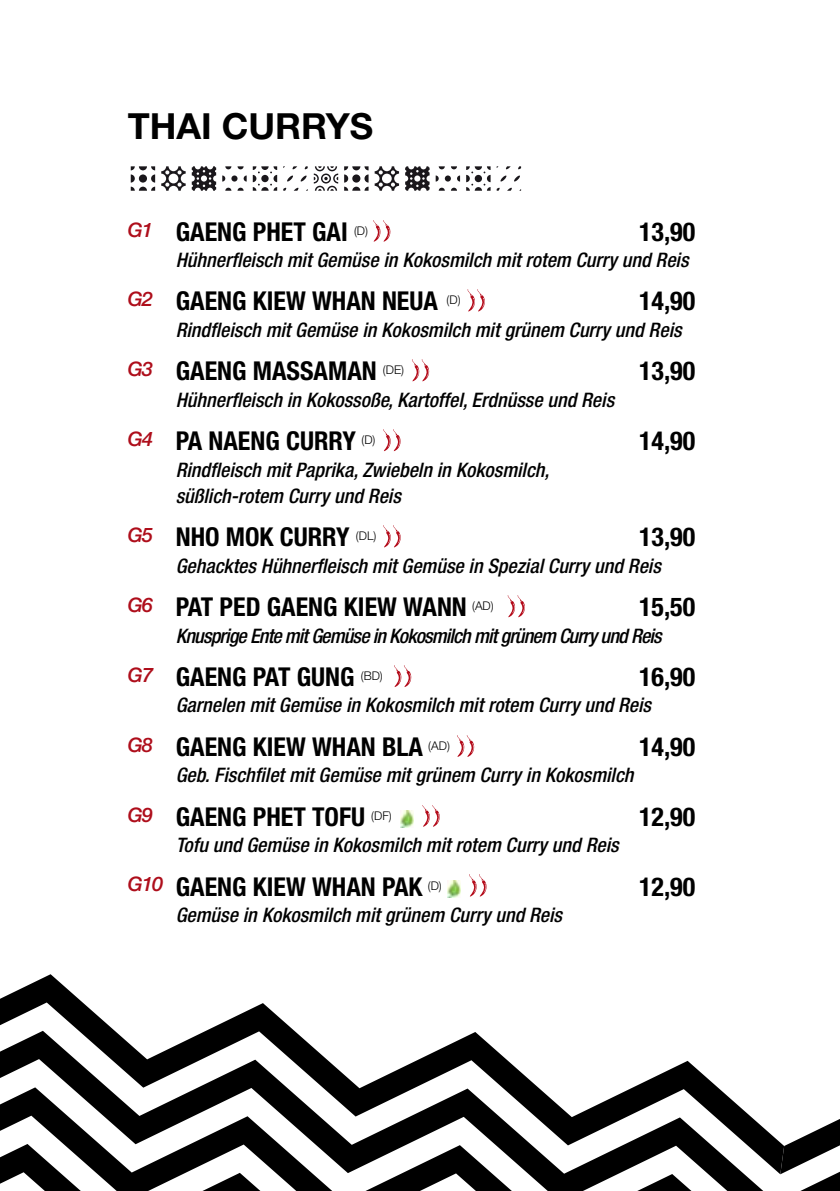
<style>
.page{position:relative;width:840px;height:1191px;background:#fff}
.page>*{position:absolute;margin:0;border:0;box-sizing:border-box;transform-origin:0 0}
.t1{font:700 36px "Helvetica Neue LT Std";color:#000}
.t2{font:700 condensed 26px "Helvetica Neue LT Std";color:#000}
.t3{font:italic 500 condensed 20px/26.4px "Helvetica Neue LT Std";color:#000}
.t4{font:italic 500 condensed 20px "Helvetica Neue LT Std";letter-spacing:-.04em;color:#000}
</style>
<div class="page">
<svg style="left:131px;top:166px;width:24px;height:25px"></svg>
<svg style="left:161px;top:166px;width:24px;height:25px"></svg>
<svg style="left:192px;top:166px;width:24px;height:25px"></svg>
<svg style="left:243px;top:175px;width:3px;height:7px"></svg>
<svg style="left:237px;top:166px;width:6px;height:3px"></svg>
<svg style="left:237px;top:188px;width:6px;height:3px"></svg>
<svg style="left:225px;top:188px;width:6px;height:3px"></svg>
<svg style="left:222px;top:175px;width:3px;height:7px"></svg>
<svg style="left:225px;top:166px;width:6px;height:3px"></svg>
<div style="left:231px;top:175px;width:6px;height:7px;background:#1a171b;border-radius:50%"></div>
<svg style="left:252px;top:166px;width:25px;height:25px"></svg>
<svg style="left:283px;top:166px;width:24px;height:25px"></svg>
<svg style="left:313px;top:166px;width:25px;height:25px"></svg>
<svg style="left:344px;top:166px;width:24px;height:25px"></svg>
<svg style="left:374px;top:166px;width:25px;height:25px"></svg>
<svg style="left:405px;top:166px;width:24px;height:25px"></svg>
<svg style="left:457px;top:175px;width:3px;height:7px"></svg>
<svg style="left:451px;top:166px;width:6px;height:3px"></svg>
<svg style="left:451px;top:188px;width:6px;height:3px"></svg>
<svg style="left:438px;top:188px;width:6px;height:3px"></svg>
<svg style="left:435px;top:175px;width:3px;height:7px"></svg>
<svg style="left:438px;top:166px;width:6px;height:3px"></svg>
<svg style="left:444px;top:175px;width:6px;height:7px"></svg>
<svg style="left:466px;top:166px;width:24px;height:25px"></svg>
<svg style="left:496px;top:166px;width:25px;height:25px"></svg>
<svg style="left:373px;top:220px;width:18px;height:22px"></svg>
<svg style="left:467px;top:290px;width:18px;height:22px"></svg>
<svg style="left:412px;top:360px;width:17px;height:21px"></svg>
<svg style="left:383px;top:429px;width:18px;height:22px"></svg>
<svg style="left:383px;top:526px;width:18px;height:21px"></svg>
<svg style="left:507px;top:595px;width:18px;height:22px"></svg>
<svg style="left:394px;top:665px;width:18px;height:22px"></svg>
<svg style="left:457px;top:735px;width:17px;height:22px"></svg>
<img style="left:401px;top:810px;width:12px;height:17px">
<svg style="left:422px;top:805px;width:18px;height:22px"></svg>
<img style="left:447px;top:880px;width:13px;height:17px">
<svg style="left:469px;top:875px;width:18px;height:21px"></svg>
<svg style="left:0;top:974px;width:779px;height:217px"></svg>
<svg style="left:779px;top:1119px;width:60px;height:72px"></svg>
<h1 class="t1" style="left:128px;top:104px;width:247px">THAI CURRYS</h1>
<h2 class="t2" style="left:128px;top:216px;width:242px"><sup>G1</sup> GAENG PHET GAI <sup>(D)</sup></h2>
<h2 class="t2" style="left:638px;top:216px;width:58px">13,90</h2>
<p class="t3" style="left:176px;top:247px;width:514px">Hühnerfleisch mit Gemüse in Kokosmilch mit rotem Curry und Reis</p>
<h2 class="t2" style="left:128px;top:285px;width:334px"><sup>G2</sup> GAENG KIEW WHAN NEUA <sup>(D)</sup></h2>
<h2 class="t2" style="left:638px;top:285px;width:58px">14,90</h2>
<p class="t3" style="left:176px;top:317px;width:507px">Rindfleisch mit Gemüse in Kokosmilch mit grünem Curry und Reis</p>
<h2 class="t2" style="left:128px;top:355px;width:278px"><sup>G3</sup> GAENG MASSAMAN <sup>(DE)</sup></h2>
<h2 class="t2" style="left:638px;top:355px;width:58px">13,90</h2>
<p class="t3" style="left:176px;top:387px;width:439px">Hühnerfleisch in Kokossoße, Kartoffel, Erdnüsse und Reis</p>
<h2 class="t2" style="left:128px;top:425px;width:249px"><sup>G4</sup> PA NAENG CURRY <sup>(D)</sup></h2>
<h2 class="t2" style="left:638px;top:425px;width:58px">14,90</h2>
<p class="t3" style="left:176px;top:456px;width:375px">Rindfleisch mit Paprika, Zwiebeln in Kokosmilch, süßlich-rotem Curry und Reis</p>
<h2 class="t2" style="left:128px;top:521px;width:250px"><sup>G5</sup> NHO MOK CURRY <sup>(DL)</sup></h2>
<h2 class="t2" style="left:638px;top:521px;width:58px">13,90</h2>
<p class="t3" style="left:176px;top:553px;width:486px">Gehacktes Hühnerfleisch mit Gemüse in Spezial Curry und Reis</p>
<h2 class="t2" style="left:128px;top:591px;width:367px"><sup>G6</sup> PAT PED GAENG KIEW WANN <sup>(AD)</sup></h2>
<h2 class="t2" style="left:638px;top:591px;width:58px">15,50</h2>
<p class="t4" style="left:176px;top:623px;width:487px">Knusprige Ente mit Gemüse in Kokosmilch mit grünem Curry und Reis</p>
<h2 class="t2" style="left:128px;top:661px;width:256px"><sup>G7</sup> GAENG PAT GUNG <sup>(BD)</sup></h2>
<h2 class="t2" style="left:638px;top:661px;width:58px">16,90</h2>
<p class="t3" style="left:176px;top:692px;width:476px">Garnelen mit Gemüse in Kokosmilch mit rotem Curry und Reis</p>
<h2 class="t2" style="left:128px;top:731px;width:323px"><sup>G8</sup> GAENG KIEW WHAN BLA <sup>(AD)</sup></h2>
<h2 class="t2" style="left:638px;top:731px;width:58px">14,90</h2>
<p class="t3" style="left:176px;top:762px;width:459px">Geb. Fischfilet mit Gemüse mit grünem Curry in Kokosmilch</p>
<h2 class="t2" style="left:128px;top:800px;width:265px"><sup>G9</sup> GAENG PHET TOFU <sup>(DF)</sup></h2>
<h2 class="t2" style="left:638px;top:800px;width:58px">12,90</h2>
<p class="t3" style="left:176px;top:832px;width:444px">Tofu und Gemüse in Kokosmilch mit rotem Curry und Reis</p>
<h2 class="t2" style="left:128px;top:870px;width:315px"><sup>G10</sup> GAENG KIEW WHAN PAK <sup>(D)</sup></h2>
<h2 class="t2" style="left:638px;top:870px;width:58px">12,90</h2>
<p class="t3" style="left:176px;top:902px;width:387px">Gemüse in Kokosmilch mit grünem Curry und Reis</p>
</div>
